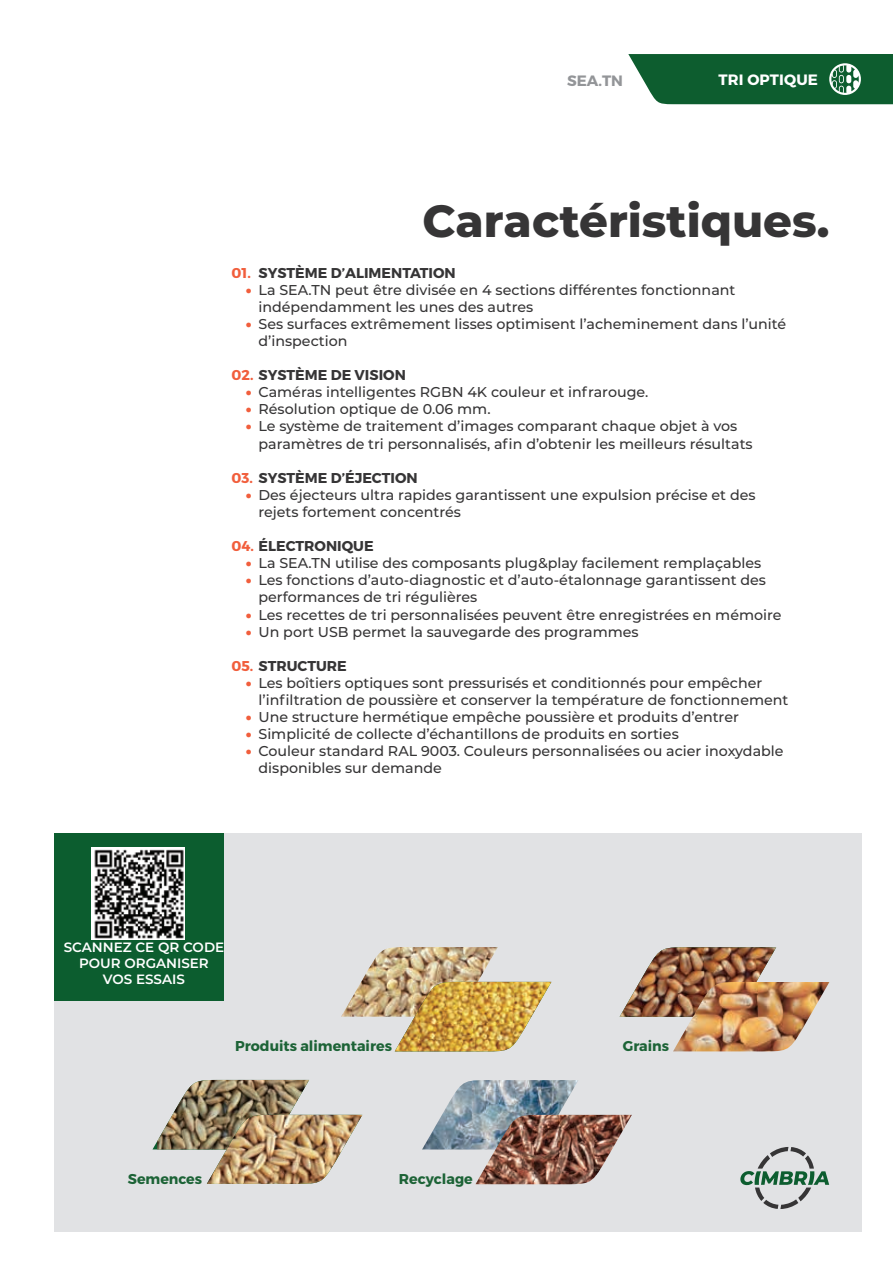
<style>
.page{position:relative;width:893px;height:1263px;background:#fff}
.page>*{position:absolute;margin:0;border:0;box-sizing:border-box;transform-origin:0 0}
.t1{font:800 45px "Montserrat";color:#363536}
.t2{font:700 15px "Montserrat";letter-spacing:.01em;color:#fff}
.t3{font:700 15px "Montserrat";color:#939598}
.t4{font:500 14.25px/17.1px "Montserrat";color:#363536}
.t5{font:700 14.25px "Montserrat";color:#363536}
.t6{font:700 14.25px "Montserrat";color:#1c6336}
.t7{font:600 13.5px/16.2px "Montserrat";color:#fff;text-align:center}
.s1{color:#f15e3c}
.s2{font-weight:900;color:#f15e3c}
</style>
<div class="page">
<div style="left:54px;top:833px;width:807px;height:399px;background:#e1e2e4"></div>
<div style="left:54px;top:833px;width:170px;height:168px;background:#0c5d2f"></div>
<img style="left:422px;top:1080px;width:156px;height:69px">
<img style="left:475px;top:1115px;width:157px;height:69px">
<img style="left:341px;top:947px;width:157px;height:70px">
<img style="left:620px;top:947px;width:156px;height:70px">
<svg style="left:152px;top:1080px;width:210px;height:70px"></svg>
<img style="left:207px;top:1115px;width:155px;height:69px">
<img style="left:673px;top:982px;width:156px;height:69px">
<img style="left:395px;top:982px;width:156px;height:69px">
<svg style="left:628px;top:54px;width:265px;height:50px"></svg>
<svg style="left:740px;top:1147px;width:89px;height:62px"></svg>
<img style="left:91px;top:847px;width:94px;height:92px">
<p class="t3" style="left:567px;top:71px;width:57px">SEA.TN</p>
<p class="t2" style="left:719px;top:70px;width:101px">TRI OPTIQUE</p>
<h1 class="t1" style="left:422px;top:188px;width:408px">Caractéristiques.</h1>
<p class="t5" style="left:231px;top:264px;width:226px"><span class="s1">01.</span> SYSTÈME D’ALIMENTATION</p>
<p class="t4" style="left:258px;top:280px;width:478px;text-indent:-13px"><span class="s2">•</span> La SEA.TN peut être divisée en 4 sections différentes fonctionnant indépendamment les unes des autres</p>
<p class="t4" style="left:258px;top:315px;width:529px;text-indent:-13px"><span class="s2">•</span> Ses surfaces extrêmement lisses optimisent l’acheminement dans l’unité d’inspection</p>
<p class="t5" style="left:231px;top:366px;width:176px"><span class="s1">02.</span> SYSTÈME DE VISION</p>
<p class="t4" style="left:246px;top:383px;width:404px"><span class="s2">•</span> Caméras intelligentes RGBN 4K couleur et infrarouge.</p>
<p class="t4" style="left:246px;top:400px;width:246px"><span class="s2">•</span> Résolution optique de 0.06 mm.</p>
<p class="t4" style="left:258px;top:417px;width:496px;text-indent:-13px"><span class="s2">•</span> Le système de traitement d’images comparant chaque objet à vos paramètres de tri personnalisés, afin d’obtenir les meilleurs résultats</p>
<p class="t5" style="left:231px;top:469px;width:188px"><span class="s1">03.</span> SYSTÈME D’ÉJECTION</p>
<p class="t4" style="left:258px;top:486px;width:499px;text-indent:-13px"><span class="s2">•</span> Des éjecteurs ultra rapides garantissent une expulsion précise et des rejets fortement concentrés</p>
<p class="t5" style="left:231px;top:537px;width:144px"><span class="s1">04.</span> ÉLECTRONIQUE</p>
<p class="t4" style="left:246px;top:554px;width:517px"><span class="s2">•</span> La SEA.TN utilise des composants plug&amp;play facilement remplaçables</p>
<p class="t4" style="left:258px;top:571px;width:509px;text-indent:-13px"><span class="s2">•</span> Les fonctions d’auto-diagnostic et d’auto-étalonnage garantissent des performances de tri régulières</p>
<p class="t4" style="left:246px;top:605px;width:537px"><span class="s2">•</span> Les recettes de tri personnalisées peuvent être enregistrées en mémoire</p>
<p class="t4" style="left:246px;top:622px;width:394px"><span class="s2">•</span> Un port USB permet la sauvegarde des programmes</p>
<p class="t5" style="left:231px;top:657px;width:117px"><span class="s1">05.</span> STRUCTURE</p>
<p class="t4" style="left:258px;top:674px;width:531px;text-indent:-13px"><span class="s2">•</span> Les boîtiers optiques sont pressurisés et conditionnés pour empêcher l’infiltration de poussière et conserver la température de fonctionnement</p>
<p class="t4" style="left:246px;top:708px;width:495px"><span class="s2">•</span> Une structure hermétique empêche poussière et produits d’entrer</p>
<p class="t4" style="left:246px;top:725px;width:435px"><span class="s2">•</span> Simplicité de collecte d’échantillons de produits en sorties</p>
<p class="t4" style="left:258px;top:742px;width:527px;text-indent:-13px"><span class="s2">•</span> Couleur standard RAL 9003. Couleurs personnalisées ou acier inoxydable disponibles sur demande</p>
<p class="t7" style="left:64px;top:938px;width:162px">SCANNEZ CE QR CODE<br>POUR ORGANISER<br>VOS ESSAIS</p>
<p class="t6" style="left:235px;top:1037px;width:158px">Produits alimentaires</p>
<p class="t6" style="left:128px;top:1170px;width:76px">Semences</p>
<p class="t6" style="left:399px;top:1170px;width:75px">Recyclage</p>
<p class="t6" style="left:623px;top:1037px;width:48px">Grains</p>
</div>
